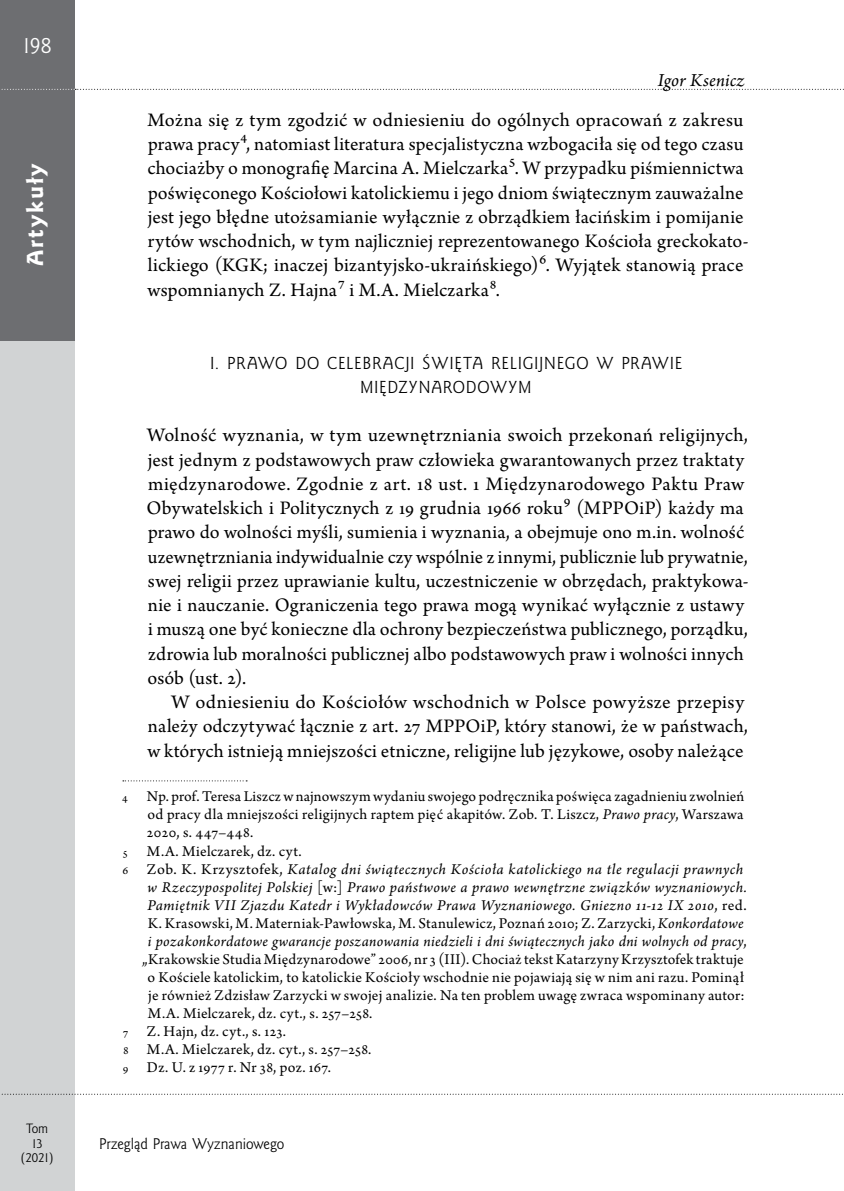
<style>
.page{position:relative;width:844px;height:1191px;background:#fff}
.page>*{position:absolute;margin:0;border:0;box-sizing:border-box;transform-origin:0 0}
.t1{font:21px "Goldy EFN Heavy";letter-spacing:.1em;color:#fff}
.t2{font:21px "Goldy EFN";color:#fff}
.t3{font:20.12px/24.3px "Arno Pro";letter-spacing:.01em;color:#000}
.t4{font:italic 19.25px "Arno Pro";letter-spacing:.01em;color:#000}
.t5{font:15.75px "Arno Pro";letter-spacing:.02em;color:#000}
.t6{font:italic 15.75px "Arno Pro";letter-spacing:.025em;color:#000}
.t7{font:15.75px/24.3px "Goldy EFN";letter-spacing:.045em;color:#000;text-align:center}
.t8{font:14px "Goldy EFN";color:#000}
.t9{font:12.25px/14.7px "Goldy EFN";color:#000;text-align:center}
.s1{font-size:12.25px}
.s2{font-style:italic}
.s3{font-style:normal;font-size:12.25px}
.s4{font-style:normal}
</style>
<div class="page">
<div style="left:0;top:0;width:74px;height:1191px;background:#d1d3d4"></div>
<div style="left:0;top:0;width:74px;height:89px;background:#6d6e71"></div>
<svg style="left:2px;top:1093px;width:841px;height:1px"></svg>
<div style="left:0;top:89px;width:75px;height:251px;background:#6d6e71"></div>
<svg style="left:123px;top:780px;width:124px;height:1px"></svg>
<svg style="left:1px;top:89px;width:843px;height:1px"></svg>
<p class="t2" style="left:23px;top:33px;width:31px">198</p>
<p class="t1" style="left:22px;top:266px;width:105px;rotate:-90deg">Artykuły</p>
<p class="t9" style="left:21px;top:1121px;width:34px">Tom<br>13 (2021)</p>
<p class="t4" style="left:657px;top:70px;width:88px">Igor Ksenicz</p>
<p class="t3" style="left:147px;top:109px;width:602px">Można się z tym zgodzić w odniesieniu do ogólnych opracowań z zakresu prawa pracy4, natomiast literatura specjalistyczna wzbogaciła się od tego czasu chociażby o monografię Marcina A. Mielczarka5. W przypadku piśmiennictwa poświęconego Kościołowi katolickiemu i jego dniom świątecznym zauważalne jest jego błędne utożsamianie wyłącznie z obrządkiem łacińskim i pomijanie rytów wschodnich, w tym najliczniej reprezentowanego Kościoła greckokato&shy;lickiego (KGK; inaczej bizantyjsko-ukraińskiego)6. Wyjątek stanowią prace wspomnianych Z. Hajna7 i M.A. Mielczarka8.</p>
<p class="t7" style="left:210px;top:351px;width:473px">I. PRAWO DO CELEBRACJI ŚWIĘTA RELIGIJNEGO W PRAWIE<br>MIĘDZYNARODOWYM</p>
<p class="t3" style="left:147px;top:424px;width:603px">Wolność wyznania, w tym uzewnętrzniania swoich przekonań religijnych, jest jednym z podstawowych praw człowieka gwarantowanych przez traktaty międzynarodowe. Zgodnie z art. 18 ust. 1 Międzynarodowego Paktu Praw Obywatelskich i Politycznych z 19 grudnia 1966 roku9 (MPPOiP) każdy ma prawo do wolności myśli, sumienia i wyznania, a obejmuje ono m.in. wolność uzewnętrzniania indywidualnie czy wspólnie z innymi, publicznie lub prywatnie, swej religii przez uprawianie kultu, uczestniczenie w obrzędach, praktykowa&shy;nie i nauczanie. Ograniczenia tego prawa mogą wynikać wyłącznie z ustawy i muszą one być konieczne dla ochrony bezpieczeństwa publicznego, porządku, zdrowia lub moralności publicznej albo podstawowych praw i wolności innych osób (ust. 2).</p>
<p class="t3" style="left:147px;top:691px;width:602px;text-indent:24px">W odniesieniu do Kościołów wschodnich w Polsce powyższe przepisy należy odczytywać łącznie z art. 27 MPPOiP, który stanowi, że w państwach, w których istnieją mniejszości etniczne, religijne lub językowe, osoby należące</p>
<p class="t5" style="left:122px;top:787px;width:623px"><span class="s1">4</span> Np. prof. Teresa Liszcz w najnowszym wydaniu swojego podręcznika poświęca zagadnieniu zwolnień</p>
<p class="t5" style="left:148px;top:805px;width:597px">od pracy dla mniejszości religijnych raptem pięć akapitów. Zob. T. Liszcz, <span class="s2">Prawo pracy</span>, Warszawa</p>
<p class="t5" style="left:147px;top:823px;width:108px">2020, s. 447–448.</p>
<p class="t5" style="left:122px;top:841px;width:181px"><span class="s1">5</span> M.A. Mielczarek, dz. cyt.</p>
<p class="t6" style="left:123px;top:859px;width:622px"><span class="s3">6</span> <span class="s4">Zob. K. Krzysztofek,</span> Katalog dni świątecznych Kościoła katolickiego na tle regulacji prawnych</p>
<p class="t6" style="left:148px;top:877px;width:600px">w Rzeczypospolitej Polskiej <span class="s4">[w:]</span> Prawo państwowe a prawo wewnętrzne związków wyznaniowych.</p>
<p class="t6" style="left:147px;top:895px;width:600px">Pamiętnik VII Zjazdu Katedr i Wykładowców Prawa Wyznaniowego. Gniezno 11-12 IX 2010<span class="s4">, red.</span></p>
<p class="t5" style="left:148px;top:914px;width:597px">K. Krasowski, M. Materniak-Pawłowska, M. Stanulewicz, Poznań 2010; Z. Zarzycki, <span class="s2">Konkordatowe</span></p>
<p class="t6" style="left:148px;top:932px;width:600px">i pozakonkordatowe gwarancje poszanowania niedzieli i dni świątecznych jako dni wolnych od pracy<span class="s4">,</span></p>
<p class="t5" style="left:142px;top:950px;width:603px">„Krakowskie Studia Międzynarodowe” 2006, nr 3 (III). Chociaż tekst Katarzyny Krzysztofek traktuje</p>
<p class="t5" style="left:148px;top:968px;width:597px">o Kościele katolickim, to katolickie Kościoły wschodnie nie pojawiają się w nim ani razu. Pominął</p>
<p class="t5" style="left:148px;top:986px;width:597px">je również Zdzisław Zarzycki w swojej analizie. Na ten problem uwagę zwraca wspominany autor:</p>
<p class="t5" style="left:148px;top:1004px;width:226px">M.A. Mielczarek, dz. cyt., s. 257–258.</p>
<p class="t5" style="left:123px;top:1022px;width:164px"><span class="s1">7</span> Z. Hajn, dz. cyt., s. 123.</p>
<p class="t5" style="left:123px;top:1040px;width:250px"><span class="s1">8</span> M.A. Mielczarek, dz. cyt., s. 257–258.</p>
<p class="t5" style="left:123px;top:1058px;width:210px"><span class="s1">9</span> Dz. U. z 1977 r. Nr 38, poz. 167.</p>
<p class="t8" style="left:99px;top:1134px;width:186px">Przegląd Prawa Wyznaniowego</p>
</div>
